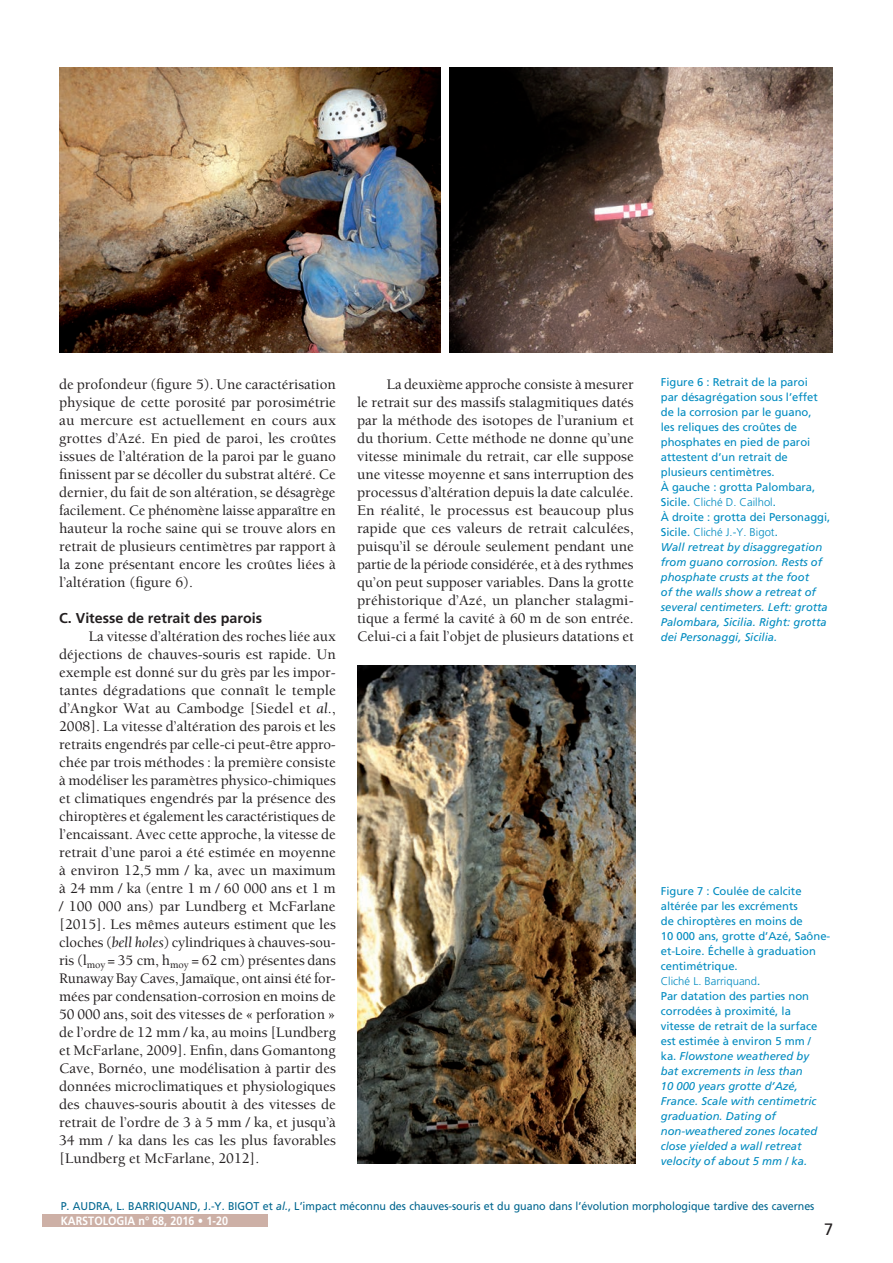
<style>
.page{position:relative;width:893px;height:1263px;background:#fff}
.page>*{position:absolute;margin:0;border:0;box-sizing:border-box;transform-origin:0 0}
.t1{font:16.5px "Frutiger";color:#231f20}
.t2{font:500 15px/18px "Berkeley";color:#231f20;text-align:justify}
.t3{font:700 14.25px "Frutiger";color:#231f20}
.t4{font:700 12px "Frutiger";color:#fff;scale:.9 1}
.t5{font:11.25px/15px "Frutiger";color:#008bc0}
.t6{font:11.25px "Frutiger";color:#01668f;scale:.95 1}
.s1{font-weight:400;font-style:italic}
.s2{font-weight:300}
.s3{font-style:italic}
</style>
<div class="page">
<div style="left:42px;top:1214px;width:225px;height:12px;background:#cdb0a6"></div>
<img style="left:449px;top:68px;width:382px;height:285px">
<img style="left:59px;top:68px;width:381px;height:285px">
<img style="left:357px;top:665px;width:278px;height:498px">
<p class="t2" style="left:59px;top:375px;width:278px">de profondeur (figure 5). Une caractérisation physique de cette porosité par porosimétrie au mercure est actuellement en cours aux grottes d’Azé. En pied de paroi, les croûtes issues de l’altération de la paroi par le guano finissent par se décoller du substrat altéré. Ce dernier, du fait de son altération, se désagrège facilement. Ce phénomène laisse apparaître en hauteur la roche saine qui se trouve alors en retrait de plusieurs centimètres par rapport à la zone présentant encore les croûtes liées à l’altération (figure 6).</p>
<p class="t3" style="left:59px;top:609px;width:204px">C. Vitesse de retrait des parois</p>
<p class="t2" style="left:59px;top:627px;width:278px;text-indent:30px">La vitesse d’altération des roches liée aux déjections de chauves-souris est rapide. Un exemple est donné sur du grès par les impor&shy;tantes dégradations que connaît le temple d’Angkor Wat au Cambodge [Siedel et <span class="s1">al.</span>, 2008]. La vitesse d’altération des parois et les retraits engendrés par celle-ci peut-être appro&shy;chée par trois méthodes : la première consiste à modéliser les paramètres physico-chimiques et climatiques engendrés par la présence des chiroptères et également les caractéristiques de l’encaissant. Avec cette approche, la vitesse de retrait d’une paroi a été estimée en moyenne à environ 12,5 mm / ka, avec un maximum à 24 mm / ka (entre 1 m / 60 000 ans et 1 m / 100 000 ans) par Lundberg et McFarlane [2015]. Les mêmes auteurs estiment que les cloches (<span class="s1">bell holes</span>) cylindriques à chauves-sou&shy;ris (l<sub>moy</sub> = 35 cm, h<sub>moy</sub> = 62 cm) présentes dans Runaway Bay Caves, Jamaïque, ont ainsi été for&shy;mées par condensation-corrosion en moins de 50 000 ans, soit des vitesses de « perforation » de l’ordre de 12 mm / ka, au moins [Lundberg et McFarlane, 2009]. Enfin, dans Gomantong Cave, Bornéo, une modélisation à partir des données microclimatiques et physiologiques des chauves-souris aboutit à des vitesses de retrait de l’ordre de 3 à 5 mm / ka, et jusqu’à 34 mm / ka dans les cas les plus favorables [Lundberg et McFarlane, 2012].</p>
<p class="t2" style="left:357px;top:375px;width:278px;text-indent:30px">La deuxième approche consiste à mesurer le retrait sur des massifs stalagmitiques datés par la méthode des isotopes de l’uranium et du thorium. Cette méthode ne donne qu’une vitesse minimale du retrait, car elle suppose une vitesse moyenne et sans interruption des processus d’altération depuis la date calculée.<br>En réalité, le processus est beaucoup plus rapide que ces valeurs de retrait calculées, puisqu’il se déroule seulement pendant une partie de la période considérée, et à des rythmes qu’on peut supposer variables. Dans la grotte préhistorique d’Azé, un plancher stalagmi&shy;tique a fermé la cavité à 60 m de son entrée.<br>Celui-ci a fait l’objet de plusieurs datations et</p>
<p class="t5" style="left:660px;top:374px;width:171px">Figure 6 : Retrait de la paroi<br>par désagrégation sous l’effet de la corrosion par le guano,<br>les reliques des croûtes de phosphates en pied de paroi attestent d’un retrait de plusieurs centimètres.<br>À gauche : grotta Palombara,<br>Sicile. <span class="s2">Cliché D. Cailhol</span>.<br>À droite : grotta dei Personaggi,<br>Sicile. <span class="s2">Cliché J.-Y. Bigot</span>.<br><span class="s3">Wall retreat by disaggregation from guano corrosion. Rests of phosphate crusts at the foot<br>of the walls show a retreat of several centimeters. Left: grotta<br>Palombara, Sicilia. Right: grotta dei Personaggi, Sicilia.</span></p>
<p class="t5" style="left:660px;top:883px;width:171px">Figure 7 : Coulée de calcite altérée par les excréments<br>de chiroptères en moins de<br>10 000 ans, grotte d’Azé, Saône&shy;et-Loire. Échelle à graduation centimétrique.<br><span class="s2">Cliché L. Barriquand</span>.<br>Par datation des parties non corrodées à proximité, la<br>vitesse de retrait de la surface est estimée à environ 5 mm /<br>ka. <span class="s3">Flowstone weathered by<br>bat excrements in less than<br>10 000 years grotte d’Azé,<br>France. Scale with centimetric graduation. Dating of non-weathered zones located close yielded a wall retreat velocity of about 5 mm / ka.</span></p>
<p class="t6" style="left:61px;top:1198px;width:794px">P. AUDRA, L. BARRIQUAND, J.-Y. BIGOT et <span class="s3">al.</span>, L’impact méconnu des chauves-souris et du guano dans l’évolution morphologique tardive des cavernes</p>
<p class="t4" style="left:61px;top:1213px;width:187px">KARSTOLOGIA n° 68, 2016 • 1-20</p>
<p class="t1" style="left:823px;top:1219px;width:11px">7</p>
</div>
